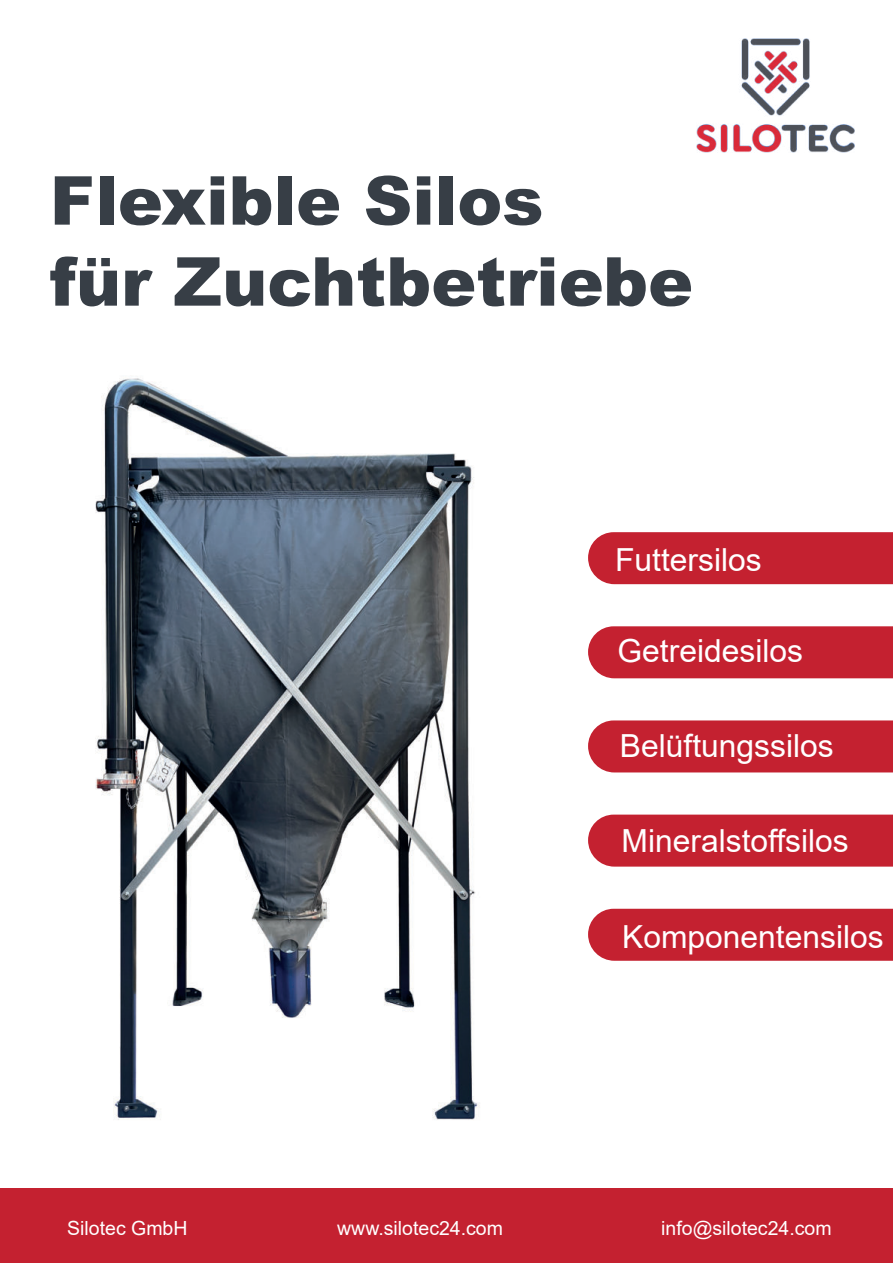
<style>
.page{position:relative;width:893px;height:1263px;background:#fff}
.page>*{position:absolute;margin:0;border:0;box-sizing:border-box;transform-origin:0 0}
.t1{font:900 67.5px/81px "Arial";color:#373e46}
.t2{font:31.8px "Arial";color:#fff}
.t3{font:19.5px "Arial";color:#fff}
</style>
<div class="page">
<img style="left:696px;top:38px;width:159px;height:115px">
<div style="left:0;top:1188px;width:893px;height:75px;background:#c42130"></div>
<div style="left:588px;top:532px;width:305px;height:52px;background:#c42130"></div>
<div style="left:588px;top:626px;width:305px;height:52px;background:#c42130"></div>
<div style="left:588px;top:720px;width:305px;height:52px;background:#c42130"></div>
<div style="left:588px;top:815px;width:305px;height:52px;background:#c42130"></div>
<img style="left:95px;top:378px;width:385px;height:742px">
<div style="left:588px;top:909px;width:305px;height:52px;background:#c42130"></div>
<h1 class="t1" style="left:50px;top:161px;width:645px">Flexible Silos<br>f¸r Zuchtbetriebe</h1>
<p class="t2" style="left:615px;top:548px;width:148px">Futtersilos</p>
<p class="t2" style="left:618px;top:639px;width:187px">Getreidesilos</p>
<p class="t2" style="left:620px;top:734px;width:215px">Bel¸ftungssilos</p>
<p class="t2" style="left:622px;top:829px;width:229px">Mineralstoffsilos</p>
<p class="t2" style="left:622px;top:924px;width:263px">Komponentensilos</p>
<p class="t3" style="left:67px;top:1221px;width:122px">Silotec GmbH</p>
<p class="t3" style="left:337px;top:1221px;width:167px">www.silotec24.com</p>
<p class="t3" style="left:661px;top:1221px;width:172px">info@silotec24.com</p>
</div>
